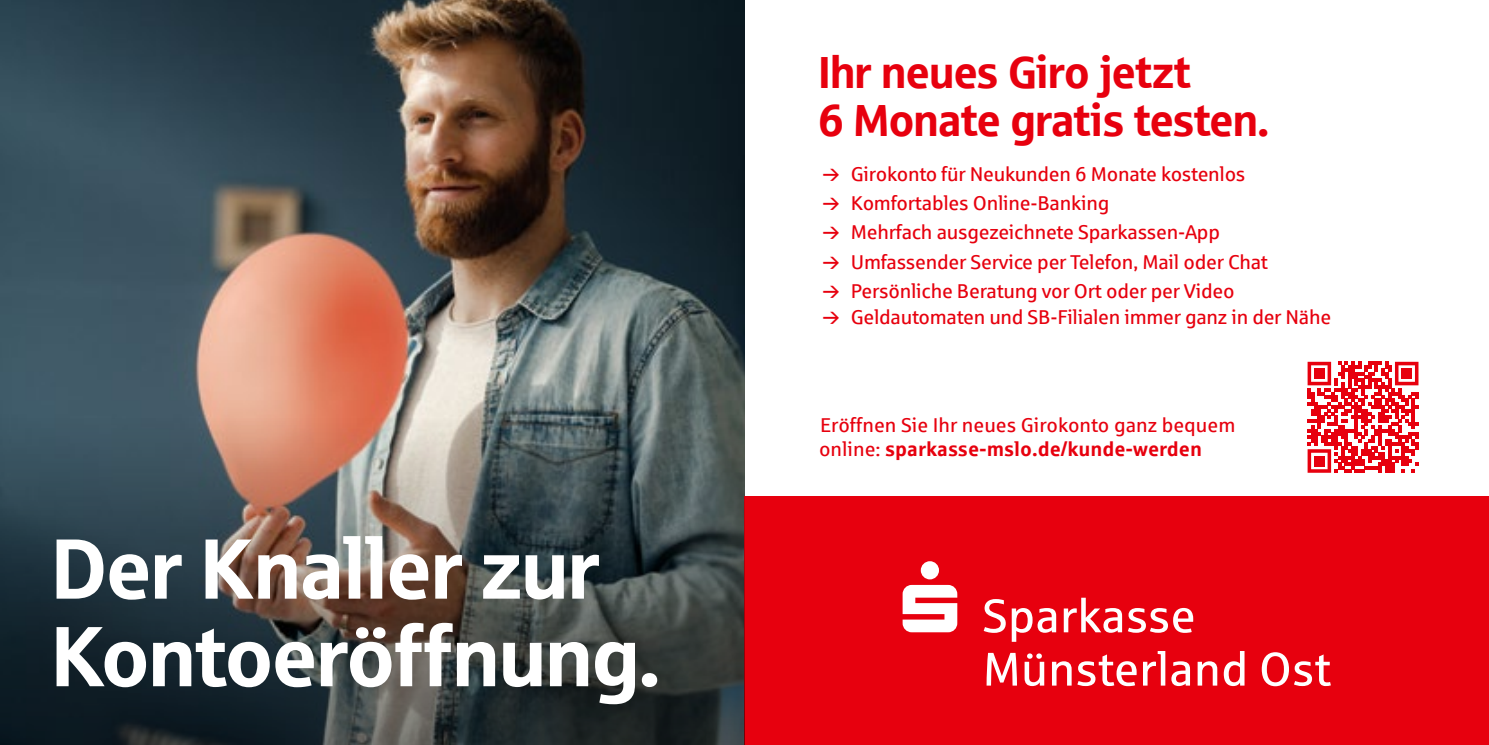
<style>
.page{position:relative;width:1489px;height:745px;background:#fff}
.page>*{position:absolute;margin:0;border:0;box-sizing:border-box;transform-origin:0 0}
.t1{font:85px/87.5px "Sparkasse Head";color:#fff}
.t2{font:45px/47.5px "Sparkasse Head";color:#e7000e}
.t3{font:20px/29.2px "Sparkasse Rg";letter-spacing:-.01em;color:#e7000e}
.s1{font-weight:700}
</style>
<div class="page">
<img style="left:0;top:0;width:744px;height:417px">
<div style="left:744px;top:496px;width:744px;height:248px;background:#e7000e"></div>
<svg style="left:0;top:417px;width:744px;height:327px;background:#454949"></svg>
<svg style="left:1307px;top:361px;width:111px;height:111px"></svg>
<div style="left:1314px;top:368px;width:10px;height:10px;background:#e7000e"></div>
<div style="left:1401px;top:368px;width:10px;height:10px;background:#e7000e"></div>
<div style="left:1314px;top:455px;width:10px;height:10px;background:#e7000e"></div>
<svg style="left:902px;top:561px;width:55px;height:71px"></svg>
<svg style="left:986px;top:651px;width:344px;height:34px"></svg>
<svg style="left:983px;top:597px;width:210px;height:44px"></svg>
<p class="t1" style="left:52px;top:521px;width:609px">Der Knaller zur<br>Kontoeröffnung.</p>
<p class="t2" style="left:819px;top:47px;width:451px">Ihr neues Giro jetzt<br>6 Monate gratis testen.</p>
<p class="t3" style="left:850px;top:158px;width:419px">Girokonto für Neukunden 6 Monate kostenlos Komfortables Online-Banking<br>Mehrfach ausgezeichnete Sparkassen-App Umfassender Service per Telefon, Mail oder Chat Persönliche Beratung vor Ort oder per Video</p>
<p class="t3" style="left:850px;top:302px;width:482px">Geldautomaten und SB-Filialen immer ganz in der Nähe</p>
<p class="t3" style="left:819px;top:412px;width:418px;line-height:24px">Eröffnen Sie Ihr neues Girokonto ganz bequem online: <span class="s1">sparkasse-mslo.de/kunde-werden</span></p>
</div>
